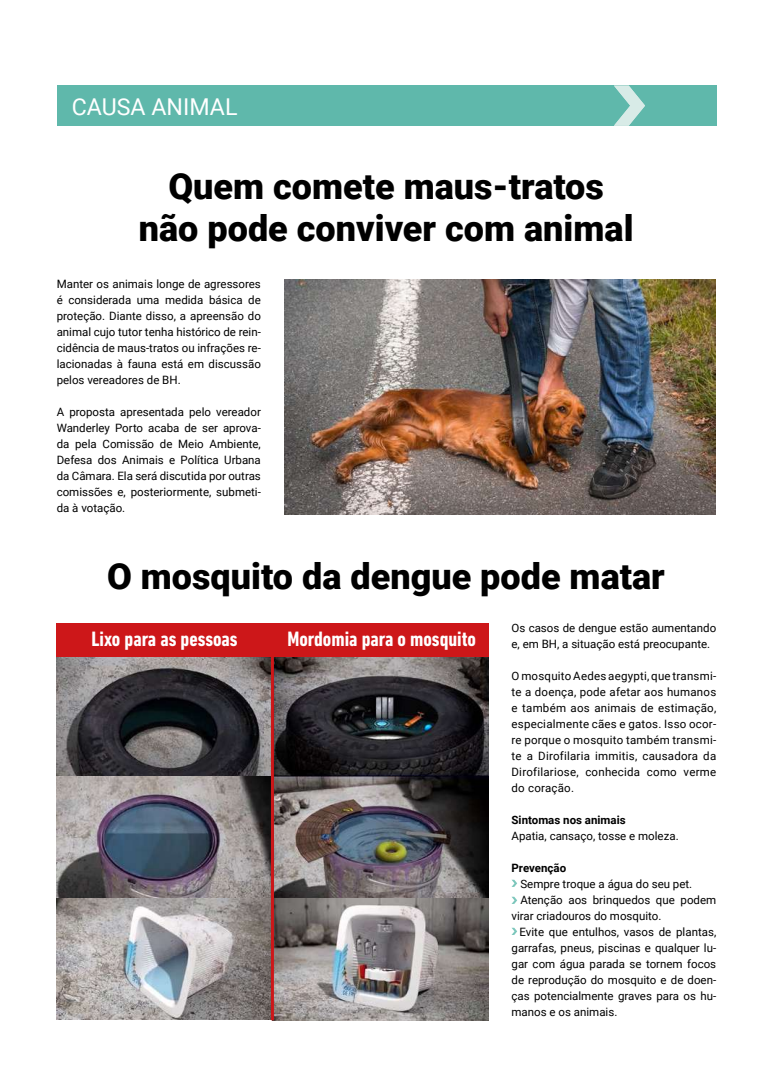
<style>
.page{position:relative;width:773px;height:1078px;background:#fff}
.page>*{position:absolute;margin:0;border:0;box-sizing:border-box;transform-origin:0 0}
.t1{font:900 36px/42px "Roboto";color:#000;text-align:center}
.t2{font:23.2px "Roboto";color:#fff}
.t3{font:700 condensed 21.2px "DIN Next LT Pro";color:#fff}
.t4{font:11.5px/16px "Roboto";color:#000;text-align:justify}
.t5{font:700 11.5px "Roboto";color:#000}
.s1{color:#fff}
</style>
<div class="page">
<div style="left:57px;top:86px;width:659px;height:40px;background:#5fb8ab"></div>
<svg style="left:614px;top:86px;width:31px;height:40px"></svg>
<img style="left:284px;top:279px;width:431px;height:235px">
<img style="left:56px;top:655px;width:433px;height:364px">
<div style="left:57px;top:623px;width:216px;height:33px;background:#cd1719"></div>
<div style="left:273px;top:623px;width:215px;height:33px;background:#cd1719"></div>
<hr style="left:271px;top:624px;width:3px;height:395px;background:#cd1719">
<svg style="left:511px;top:879px;width:6px;height:7px"></svg>
<svg style="left:511px;top:896px;width:6px;height:7px"></svg>
<svg style="left:511px;top:927px;width:6px;height:7px"></svg>
<h2 class="t2" style="left:72px;top:90px;width:167px">CAUSA ANIMAL</h2>
<h1 class="t1" style="left:139px;top:164px;width:496px">Quem comete maus-tratos não pode conviver com animal</h1>
<p class="t4" style="left:57px;top:275px;width:206px">Manter os animais longe de agressores é considerada uma medida básica de proteção. Diante disso, a apreensão do animal cujo tutor tenha histórico de rein&shy;cidência de maus-tratos ou infrações re&shy;lacionadas à fauna está em discussão pelos vereadores de BH.</p>
<p class="t4" style="left:57px;top:403px;width:206px">A proposta apresentada pelo vereador Wanderley Porto acaba de ser aprova&shy;da pela Comissão de Meio Ambiente, Defesa dos Animais e Política Urbana da Câmara. Ela será discutida por outras comissões e, posteriormente, submeti&shy;da à votação.</p>
<h1 class="t1" style="left:107px;top:554px;width:559px">O mosquito da dengue pode matar</h1>
<h3 class="t3" style="left:91px;top:626px;width:148px">Lixo para as pessoas</h3>
<h3 class="t3" style="left:287px;top:626px;width:190px">Mordomia para o mosquito</h3>
<p class="t4" style="left:511px;top:619px;width:206px">Os casos de dengue estão aumentando e, em BH, a situação está preocupante.</p>
<p class="t4" style="left:511px;top:667px;width:206px">O mosquito Aedes aegypti, que transmi&shy;te a doença, pode afetar aos humanos e também aos animais de estimação, especialmente cães e gatos. Isso ocor&shy;re porque o mosquito também transmi&shy;te a Dirofilaria immitis, causadora da Dirofilariose, conhecida como verme do coração.</p>
<p class="t5" style="left:511px;top:811px;width:116px">Sintomas nos animais</p>
<p class="t4" style="left:511px;top:827px;width:169px">Apatia, cansaço, tosse e moleza.</p>
<p class="t5" style="left:511px;top:859px;width:56px">Prevenção</p>
<p class="t4" style="left:511px;top:875px;width:182px"><span class="s1">-</span> Sempre troque a água do seu pet.</p>
<p class="t4" style="left:511px;top:891px;width:206px"><span class="s1">-</span> Atenção aos brinquedos que podem virar criadouros do mosquito.</p>
<p class="t4" style="left:511px;top:923px;width:206px"><span class="s1">-</span> Evite que entulhos, vasos de plantas, garrafas, pneus, piscinas e qualquer lu&shy;gar com água parada se tornem focos de reprodução do mosquito e de doen&shy;ças potencialmente graves para os hu&shy;manos e os animais.</p>
</div>
